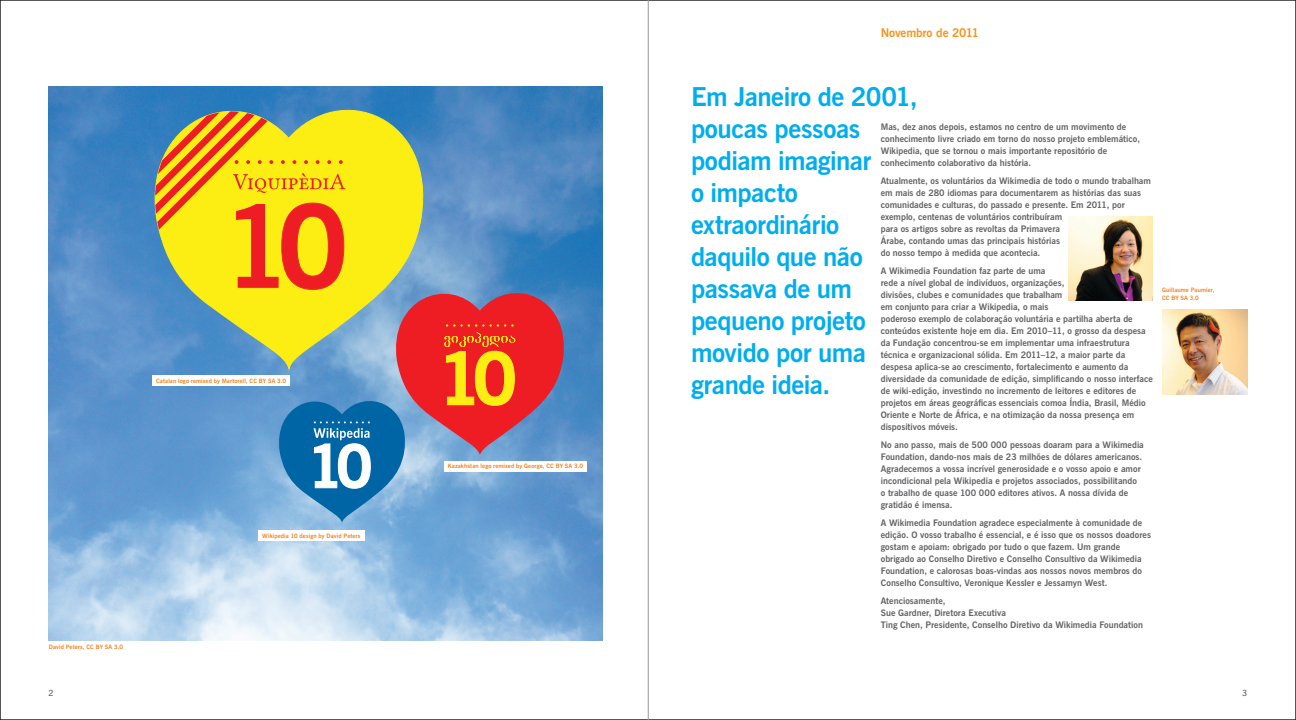
<style>
.page{position:relative;width:1296px;height:720px;background:#fff}
.page>*{position:absolute;margin:0;border:0;box-sizing:border-box;transform-origin:0 0}
.t1{font:700 26px/32px "News Gothic BT";letter-spacing:-.02em;color:#00aeef}
.t2{font:700 12px "News Gothic BT";letter-spacing:-.015em;color:#f7931d}
.t3{font:700 9px/12px "News Gothic BT";color:#636366}
.t4{font:600 8.5px "News Gothic BT";color:#636366}
.t5{font:700 6px/8px "News Gothic BT";letter-spacing:.015em;color:#f58220}
</style>
<div class="page">
<hr style="left:648px;top:0;width:1px;height:720px;background:#939598">
<img style="left:1068px;top:216px;width:85px;height:85px">
<img style="left:1162px;top:310px;width:85px;height:84px">
<img style="left:49px;top:86px;width:554px;height:554px">
<svg style="left:142px;top:86px;width:294px;height:285px;background:#367fbe"></svg>
<svg style="left:155px;top:111px;width:417px;height:412px;background:#999a81"></svg>
<div style="left:258px;top:530px;width:107px;height:10px;background:#fff"></div>
<div style="left:444px;top:461px;width:143px;height:10px;background:#fff"></div>
<div style="left:152px;top:375px;width:137px;height:11px;background:#fff"></div>
<p class="t5" style="left:156px;top:376px;width:132px">Catalan logo remixed by Martorell, CC BY SA 3.0</p>
<p class="t5" style="left:49px;top:643px;width:76px">David Peters, CC BY SA 3.0</p>
<p class="t5" style="left:262px;top:531px;width:100px">Wikipedia 10 design by David Peters</p>
<p class="t5" style="left:448px;top:462px;width:137px">Kazakhstan logo remixed by George, CC BY SA 3.0</p>
<h2 class="t2" style="left:881px;top:25px;width:100px">Novembro de 2011</h2>
<h1 class="t1" style="left:691px;top:80px;width:228px">Em Janeiro de 2001, poucas pessoas podiam imaginar<br>o impacto extraordinário daquilo que não passava de um pequeno projeto movido por uma grande ideia.</h1>
<p class="t3" style="left:881px;top:120px;width:261px">Mas, dez anos depois, estamos no centro de um movimento de conhecimento livre criado em torno do nosso projeto emblemático, Wikipedia, que se tornou o mais importante repositório de conhecimento colaborativo da história.</p>
<p class="t3" style="left:881px;top:174px;width:272px">Atualmente, os voluntários da Wikimedia de todo o mundo trabalham em mais de 280 idiomas para documentarem as histórias das suas comunidades e culturas, do passado e presente. Em 2011, por exemplo, centenas de voluntários contribuíram<br>para os artigos sobre as revoltas da Primavera<br>Árabe, contando umas das principais histórias<br>do nosso tempo à medida que acontecia.</p>
<p class="t3" style="left:881px;top:264px;width:274px">A Wikimedia Foundation faz parte de uma<br>rede a nível global de indivíduos, organizações,<br>divisões, clubes e comunidades que trabalham<br>em conjunto para criar a Wikipedia, o mais<br>poderoso exemplo de colaboração voluntária e partilha aberta de conteúdos existente hoje em dia. Em 2010–11, o grosso da despesa da Fundação concentrou-se em implementar uma infraestrutura técnica e organizacional sólida. Em 2011–12, a maior parte da despesa aplica-se ao crescimento, fortalecimento e aumento da diversidade da comunidade de edição, simplificando o nosso interface de wiki-edição, investindo no incremento de leitores e editores de projetos em áreas geográficas essenciais comoa Índia, Brasil, Médio Oriente e Norte de África, e na otimização da nossa presença em dispositivos móveis.</p>
<p class="t3" style="left:881px;top:438px;width:265px">No ano passo, mais de 500 000 pessoas doaram para a Wikimedia Foundation, dando-nos mais de 23 milhões de dólares americanos.<br>Agradecemos a vossa incrível generosidade e o vosso apoio e amor incondicional pela Wikipedia e projetos associados, possibilitando<br>o trabalho de quase 100 000 editores ativos. A nossa dívida de gratidão é imensa.</p>
<p class="t3" style="left:881px;top:516px;width:272px">A Wikimedia Foundation agradece especialmente à comunidade de edição. O vosso trabalho é essencial, e é isso que os nossos doadores gostam e apoiam: obrigado por tudo o que fazem. Um grande obrigado ao Conselho Diretivo e Conselho Consultivo da Wikimedia Foundation, e calorosas boas-vindas aos nossos novos membros do Conselho Consultivo, Veronique Kessler e Jessamyn West.</p>
<p class="t3" style="left:881px;top:594px;width:264px">Atenciosamente,<br>Sue Gardner, Diretora Executiva<br>Ting Chen, Presidente, Conselho Diretivo da Wikimedia Foundation</p>
<p class="t5" style="left:1162px;top:286px;width:54px">Guillaume Paumier,<br>CC BY SA 3.0</p>
<p class="t4" style="left:49px;top:688px;width:7px">2</p>
<p class="t4" style="left:1242px;top:688px;width:7px">3</p>
</div>
